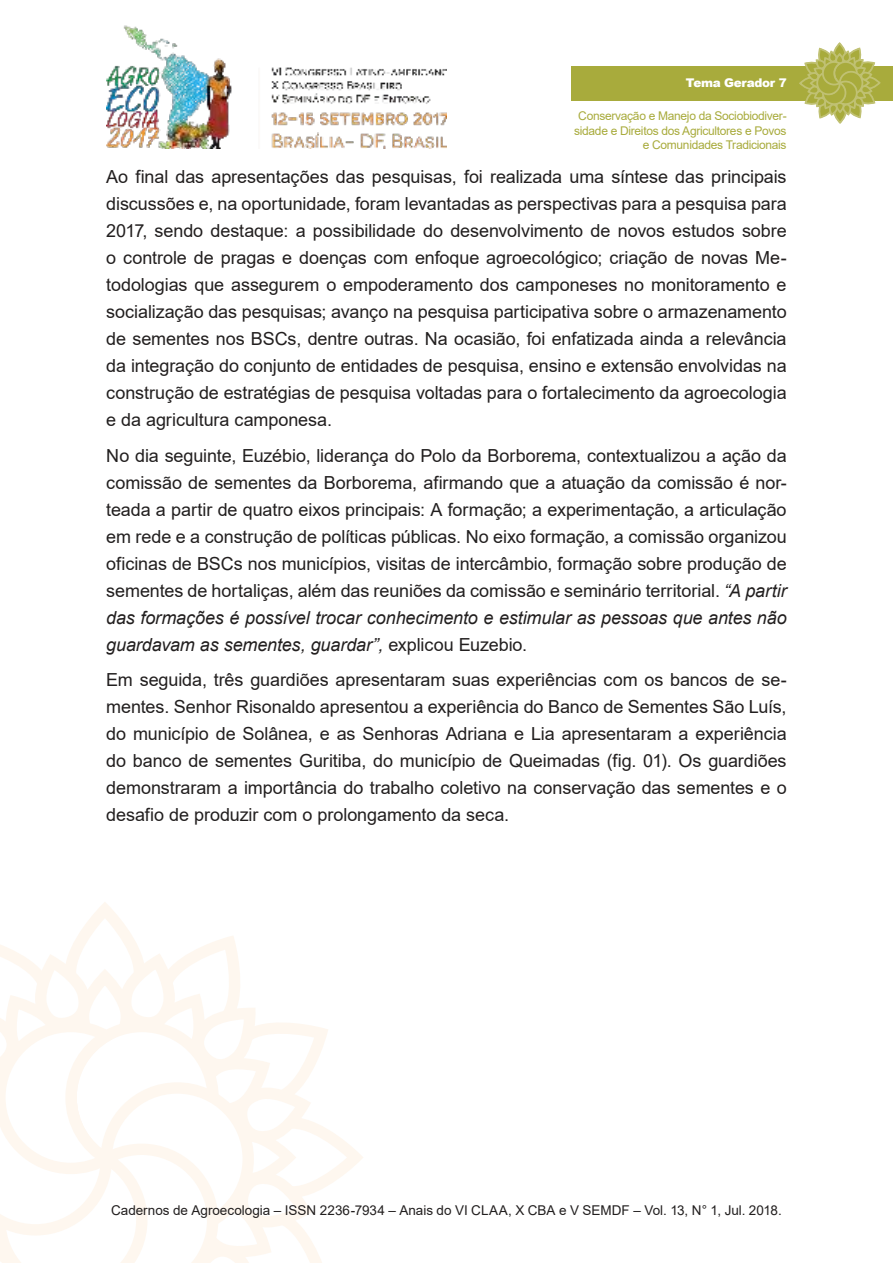
<style>
.page{position:relative;width:893px;height:1263px;background:#fff}
.page>*{position:absolute;margin:0;border:0;box-sizing:border-box;transform-origin:0 0}
.t1{font:18px/27px "Arial";letter-spacing:-.005em;color:#221f1f;text-align:justify}
.t2{font:13.5px "Arial";color:#221f1f}
.t3{font:12px/14.4px "Arial";letter-spacing:-.025em;color:#a8ab3c;text-align:right}
.t4{font:900 12px "Arial";letter-spacing:-.025em;color:#fff}
.s1{font-style:italic}
</style>
<div class="page">
<img style="left:106px;top:25px;width:340px;height:124px">
<svg style="left:0;top:910px;width:363px;height:353px"></svg>
<div style="left:571px;top:66px;width:322px;height:34px;background:#a8ab3c"></div>
<svg style="left:798px;top:43px;width:83px;height:81px"></svg>
<p class="t4" style="left:686px;top:76px;width:102px">Tema Gerador 7</p>
<p class="t3" style="left:574px;top:110px;width:214px">Conservação e Manejo da Sociobiodiver&shy;sidade e Direitos dos Agricultores e Povos e Comunidades Tradicionais</p>
<p class="t1" style="left:106px;top:165px;width:682px">Ao final das apresentações das pesquisas, foi realizada uma síntese das principais discussões e, na oportunidade, foram levantadas as perspectivas para a pesquisa para 2017, sendo destaque: a possibilidade do desenvolvimento de novos estudos sobre o controle de pragas e doenças com enfoque agroecológico; criação de novas Me&shy;todologias que assegurem o empoderamento dos camponeses no monitoramento e socialização das pesquisas; avanço na pesquisa participativa sobre o armazenamento de sementes nos BSCs, dentre outras. Na ocasião, foi enfatizada ainda a relevância da integração do conjunto de entidades de pesquisa, ensino e extensão envolvidas na construção de estratégias de pesquisa voltadas para o fortalecimento da agroecologia e da agricultura camponesa.</p>
<p class="t1" style="left:106px;top:444px;width:682px">No dia seguinte, Euzébio, liderança do Polo da Borborema, contextualizou a ação da comissão de sementes da Borborema, afirmando que a atuação da comissão é nor&shy;teada a partir de quatro eixos principais: A formação; a experimentação, a articulação em rede e a construção de políticas públicas. No eixo formação, a comissão organizou oficinas de BSCs nos municípios, visitas de intercâmbio, formação sobre produção de sementes de hortaliças, além das reuniões da comissão e seminário territorial. <span class="s1">“A partir das formações é possível trocar conhecimento e estimular as pessoas que antes não guardavam as sementes, guardar”,</span> explicou Euzebio.</p>
<p class="t1" style="left:106px;top:668px;width:682px">Em seguida, três guardiões apresentaram suas experiências com os bancos de se&shy;mentes. Senhor Risonaldo apresentou a experiência do Banco de Sementes São Luís, do município de Solânea, e as Senhoras Adriana e Lia apresentaram a experiência do banco de sementes Guritiba, do município de Queimadas (fig. 01). Os guardiões demonstraram a importância do trabalho coletivo na conservação das sementes e o desafio de produzir com o prolongamento da seca.</p>
<p class="t2" style="left:111px;top:1205px;width:672px">Cadernos de Agroecologia – ISSN 2236-7934 – Anais do VI CLAA, X CBA e V SEMDF – Vol. 13, N° 1, Jul. 2018.</p>
</div>
